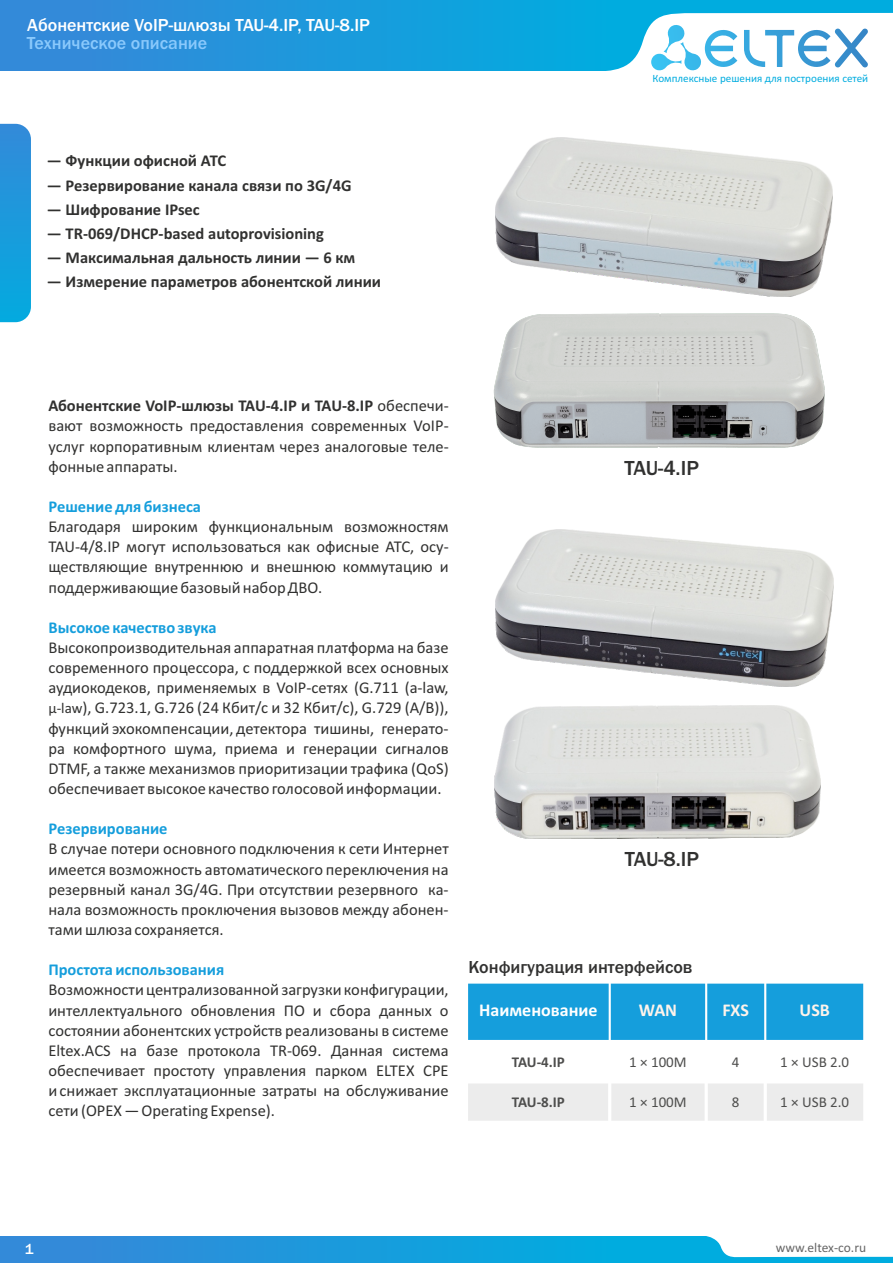
<style>
.page{position:relative;width:893px;height:1263px;background:#fff}
.page>*{position:absolute;margin:0;border:0;box-sizing:border-box;transform-origin:0 0}
.t1{font:500 21px "Franklin Gothic";letter-spacing:-.02em;color:#313130}
.t2{font:500 18px "Franklin Gothic";color:#fff}
.t3{font:500 18px "Franklin Gothic";color:#313130}
.t4{font:500 18px "Franklin Gothic";color:#8ac9fc}
.t5{font:700 18px "Calibri";color:#fff}
.t6{font:700 18px "Calibri";letter-spacing:-.005em;color:#fff3eb}
.t7{font:16.5px/20.1px "Calibri";color:#313130;text-align:justify}
.t8{font:700 16.5px "Calibri";color:#313130}
.t9{font:700 16.5px "Calibri";color:#159edc}
.t10{font:15px "Calibri";color:#4e4e4d}
.t11{font:700 15px "Calibri";letter-spacing:-.015em;color:#4e4e4d}
.t12{font:500 15px "Franklin Gothic";color:#fff}
.t13{font:13.5px "Calibri";color:#666}
.t14{font:11.1px "Calibri";color:#00acdf}
.s1{font-weight:700}
.s2{font-size:15px}
</style>
<div class="page">
<svg style="left:0;top:124px;width:31px;height:198px;background:#1e9bdc"></svg>
<div style="left:0;top:0;width:893px;height:71px;background:linear-gradient(to right,#3489d9,#00b4e0)"></div>
<svg style="left:589px;top:13px;width:304px;height:58px"></svg>
<div style="left:0;top:1236px;width:893px;height:27px;background:linear-gradient(to right,#3489d9,#00b4e0)"></div>
<svg style="left:703px;top:1236px;width:190px;height:21px"></svg>
<div style="left:467px;top:982px;width:143px;height:59px;background:#159edc"></div>
<div style="left:610px;top:982px;width:96px;height:59px;background:#159edc"></div>
<div style="left:706px;top:982px;width:59px;height:59px;background:#159edc"></div>
<div style="left:765px;top:982px;width:99px;height:59px;background:#159edc"></div>
<div style="left:467px;top:1082px;width:143px;height:40px;background:#ececec"></div>
<div style="left:610px;top:1082px;width:96px;height:40px;background:#ececec"></div>
<div style="left:706px;top:1082px;width:59px;height:40px;background:#ececec"></div>
<div style="left:765px;top:1082px;width:99px;height:40px;background:#ececec"></div>
<hr style="left:466px;top:980px;width:2px;height:144px;background:#fff">
<hr style="left:608px;top:1080px;width:3px;height:44px;background:#fff">
<hr style="left:609px;top:980px;width:2px;height:103px;background:#fff">
<hr style="left:705px;top:1080px;width:3px;height:44px;background:#fff">
<hr style="left:705px;top:980px;width:2px;height:103px;background:#fff">
<hr style="left:764px;top:1080px;width:3px;height:44px;background:#fff">
<hr style="left:764px;top:980px;width:2px;height:103px;background:#fff">
<hr style="left:863px;top:980px;width:2px;height:144px;background:#fff">
<hr style="left:466px;top:1121px;width:399px;height:3px;background:#fff">
<hr style="left:466px;top:1080px;width:399px;height:3px;background:#fff">
<hr style="left:466px;top:1040px;width:399px;height:3px;background:#fff">
<svg style="left:468px;top:982px;width:396px;height:2px"></svg>
<img style="left:495px;top:530px;width:338px;height:157px">
<img style="left:495px;top:705px;width:326px;height:133px">
<img style="left:495px;top:137px;width:338px;height:141px">
<img style="left:493px;top:278px;width:332px;height:170px">
<p class="t2" style="left:27px;top:19px;width:344px">Абонентские VoIP-шлюзы TAU-4.IP, TAU-8.IP</p>
<p class="t4" style="left:27px;top:36px;width:182px">Техническое описание</p>
<p class="t8" style="left:47px;top:154px;width:181px">— Функции офисной АТС</p>
<p class="t8" style="left:47px;top:178px;width:306px">— Резервирование канала связи по 3G/4G</p>
<p class="t8" style="left:47px;top:202px;width:154px">— Шифрование IPsec</p>
<p class="t8" style="left:47px;top:227px;width:279px">— TR-069/DHCP-based autoprovisioning</p>
<p class="t8" style="left:47px;top:251px;width:310px">— Максимальная дальность линии — 6 км</p>
<p class="t8" style="left:47px;top:275px;width:336px">— Измерение параметров абонентской линии</p>
<p class="t14" style="left:652px;top:73px;width:217px">Комплексные решения для построения сетей</p>
<p class="t7" style="left:48px;top:397px;width:402px"><span class="s1">Абонентские VoIP-шлюзы TAU-4.IP и TAU-8.IP</span> обеспечи&shy;вают возможность предоставления современных VoIP&shy;услуг корпоративным клиентам через аналоговые теле&shy;фонные аппараты.</p>
<p class="t9" style="left:48px;top:500px;width:154px">Решение для бизнеса</p>
<p class="t7" style="left:48px;top:518px;width:402px">Благодаря широким функциональным возможностям TAU-4/8.IP могут использоваться как офисные АТС, осу&shy;ществляющие внутреннюю и внешнюю коммутацию и поддерживающие базовый набор ДВО.</p>
<p class="t9" style="left:48px;top:620px;width:170px">Высокое качество звука</p>
<p class="t7" style="left:48px;top:639px;width:402px">Высокопроизводительная аппаратная платформа на базе современного процессора, с поддержкой всех основных аудиокодеков, применяемых в VoIP-сетях (G.711 (a-law, <span class="s2">µ-law</span>), G.723.1, G.726 (24 Кбит/c и 32 Кбит/c), G.729 (A/B)), функций эхокомпенсации, детектора тишины, генерато&shy;ра комфортного шума, приема и генерации сигналов DTMF, а также механизмов приоритизации трафика (QoS) обеспечивает высокое качество голосовой информации.</p>
<p class="t9" style="left:48px;top:822px;width:121px">Резервирование</p>
<p class="t7" style="left:48px;top:840px;width:402px">В случае потери основного подключения к сети Интернет имеется возможность автоматического переключения на резервный канал 3G/4G. При отсутствии резервного ка&shy;нала возможность проключения вызовов между абонен&shy;тами шлюза сохраняется.</p>
<p class="t9" style="left:48px;top:963px;width:177px">Простота использования</p>
<p class="t7" style="left:48px;top:981px;width:402px">Возможности централизованной загрузки конфигурации, интеллектуального обновления ПО и сбора данных о состоянии абонентских устройств реализованы в системе Eltex.ACS на базе протокола TR-069. Данная система обеспечивает простоту управления парком ELTEX CPE и снижает эксплуатационные затраты на обслуживание сети (OPEX— Operating Expense).</p>
<p class="t1" style="left:624px;top:460px;width:76px">TAU-4.IP</p>
<p class="t1" style="left:625px;top:852px;width:76px">TAU-8.IP</p>
<p class="t3" style="left:469px;top:960px;width:225px">Конфигурация интерфейсов</p>
<p class="t5" style="left:479px;top:1003px;width:120px">Наименование</p>
<p class="t6" style="left:639px;top:1003px;width:40px">WAN</p>
<p class="t6" style="left:723px;top:1003px;width:28px">FXS</p>
<p class="t6" style="left:800px;top:1003px;width:32px">USB</p>
<p class="t11" style="left:512px;top:1055px;width:55px">TAU-4.IP</p>
<p class="t10" style="left:629px;top:1055px;width:59px">1 × 100M</p>
<p class="t10" style="left:732px;top:1055px;width:9px">4</p>
<p class="t10" style="left:780px;top:1055px;width:70px">1 × USB 2.0</p>
<p class="t11" style="left:512px;top:1096px;width:55px">TAU-8.IP</p>
<p class="t10" style="left:629px;top:1096px;width:59px">1 × 100M</p>
<p class="t10" style="left:732px;top:1096px;width:9px">8</p>
<p class="t10" style="left:780px;top:1096px;width:70px">1 × USB 2.0</p>
<p class="t12" style="left:25px;top:1243px;width:10px">1</p>
<p class="t13" style="left:776px;top:1242px;width:92px">www.eltex-co.ru</p>
</div>
